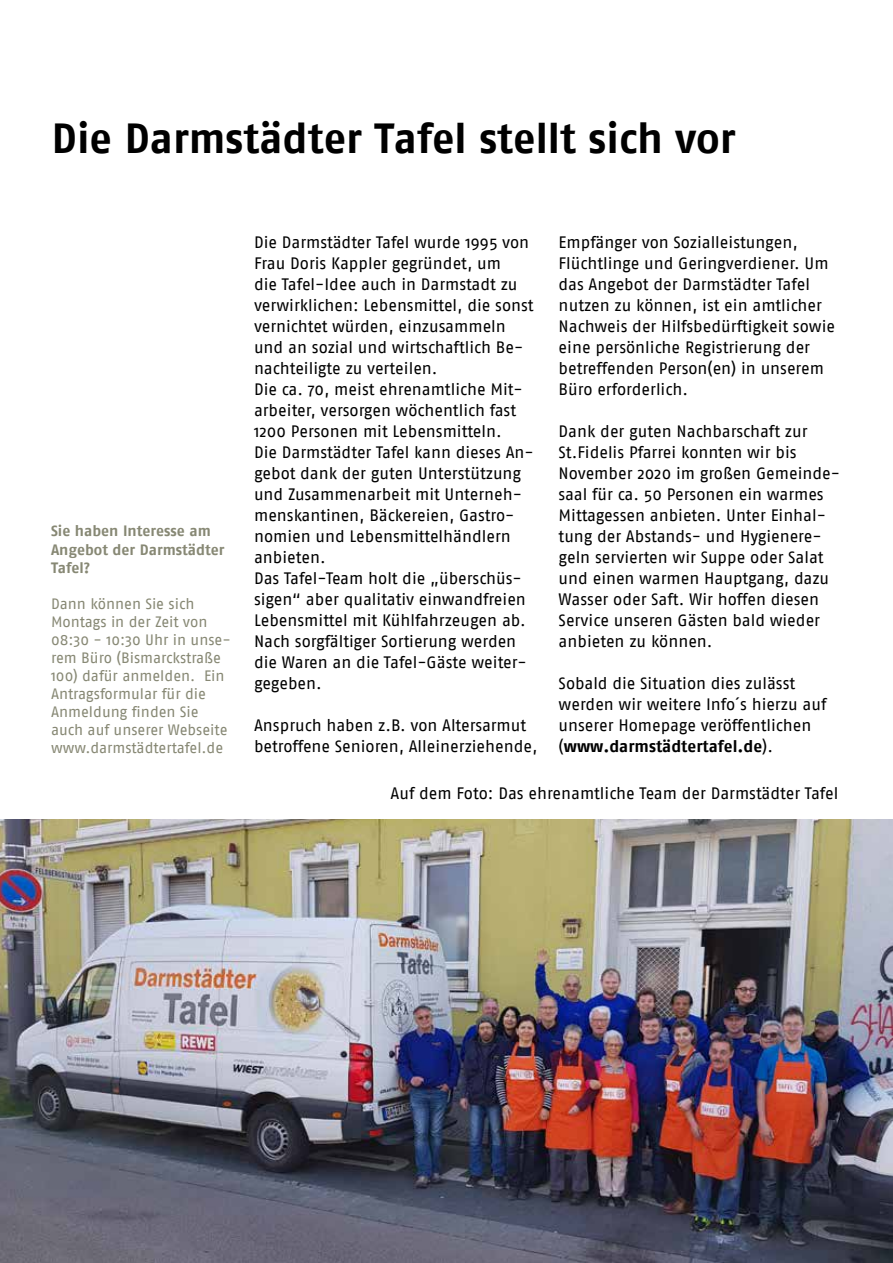
<style>
.page{position:relative;width:893px;height:1263px;background:#fff}
.page>*{position:absolute;margin:0;border:0;box-sizing:border-box;transform-origin:0 0}
.t1{font:700 42px "Fago No";color:#000}
.t2{font:16.5px/21px "Fago No";letter-spacing:-.005em;color:#000}
.t3{font:15px/18px "Fago No";letter-spacing:-.005em;color:#878874}
.t4{font:700 15px/18px "Fago No";color:#878874}
.s1{font-weight:700}
</style>
<div class="page">
<img style="left:0;top:820px;width:893px;height:443px">
<h1 class="t1" style="left:52px;top:114px;width:685px">Die Darmstädter Tafel stellt sich vor</h1>
<p class="t4" style="left:51px;top:522px;width:175px">Sie haben Interesse am<br>Angebot der Darmstädter<br>Tafel?</p>
<p class="t3" style="left:51px;top:594px;width:181px">Dann können Sie sich<br>Montags in der Zeit von<br>08:30 - 10:30 Uhr in unse&shy;rem Büro (Bismarckstraße<br>100) dafür anmelden. Ein<br>Antragsformular für die<br>Anmeldung finden Sie auch auf unserer Webseite www.darmstädtertafel.de</p>
<p class="t2" style="left:254px;top:232px;width:281px">Die Darmstädter Tafel wurde 1995 von Frau Doris Kappler gegründet, um<br>die Tafel-Idee auch in Darmstadt zu verwirklichen: Lebensmittel, die sonst vernichtet würden, einzusammeln und an sozial und wirtschaftlich Be&shy;nachteiligte zu verteilen.<br>Die ca. 70, meist ehrenamtliche Mit&shy;arbeiter, versorgen wöchentlich fast 1200 Personen mit Lebensmitteln.<br>Die Darmstädter Tafel kann dieses An&shy;gebot dank der guten Unterstützung und Zusammenarbeit mit Unterneh&shy;menskantinen, Bäckereien, Gastro&shy;nomien und Lebensmittelhändlern anbieten.<br>Das Tafel-Team holt die „überschüs&shy;sigen“ aber qualitativ einwandfreien Lebensmittel mit Kühlfahrzeugen ab.<br>Nach sorgfältiger Sortierung werden die Waren an die Tafel-Gäste weiter&shy;gegeben.</p>
<p class="t2" style="left:254px;top:715px;width:285px">Anspruch haben z.B. von Altersarmut betroffene Senioren, Alleinerziehende,</p>
<p class="t2" style="left:559px;top:232px;width:278px">Empfänger von Sozialleistungen, Flüchtlinge und Geringverdiener. Um das Angebot der Darmstädter Tafel nutzen zu können, ist ein amtlicher Nachweis der Hilfsbedürftigkeit sowie eine persönliche Registrierung der betreffenden Person(en) in unserem Büro erforderlich.</p>
<p class="t2" style="left:559px;top:421px;width:283px">Dank der guten Nachbarschaft zur St.Fidelis Pfarrei konnten wir bis November 2020 im großen Gemeinde&shy;saal für ca. 50 Personen ein warmes Mittagessen anbieten. Unter Einhal&shy;tung der Abstands- und Hygienere&shy;geln servierten wir Suppe oder Salat und einen warmen Hauptgang, dazu Wasser oder Saft. Wir hoffen diesen Service unseren Gästen bald wieder anbieten zu können.</p>
<p class="t2" style="left:559px;top:673px;width:269px">Sobald die Situation dies zulässt werden wir weitere Info´s hierzu auf unserer Homepage veröffentlichen (<span class="s1">www.darmstädtertafel.de</span>).</p>
<p class="t2" style="left:391px;top:783px;width:449px">Auf dem Foto: Das ehrenamtliche Team der Darmstädter Tafel</p>
</div>
